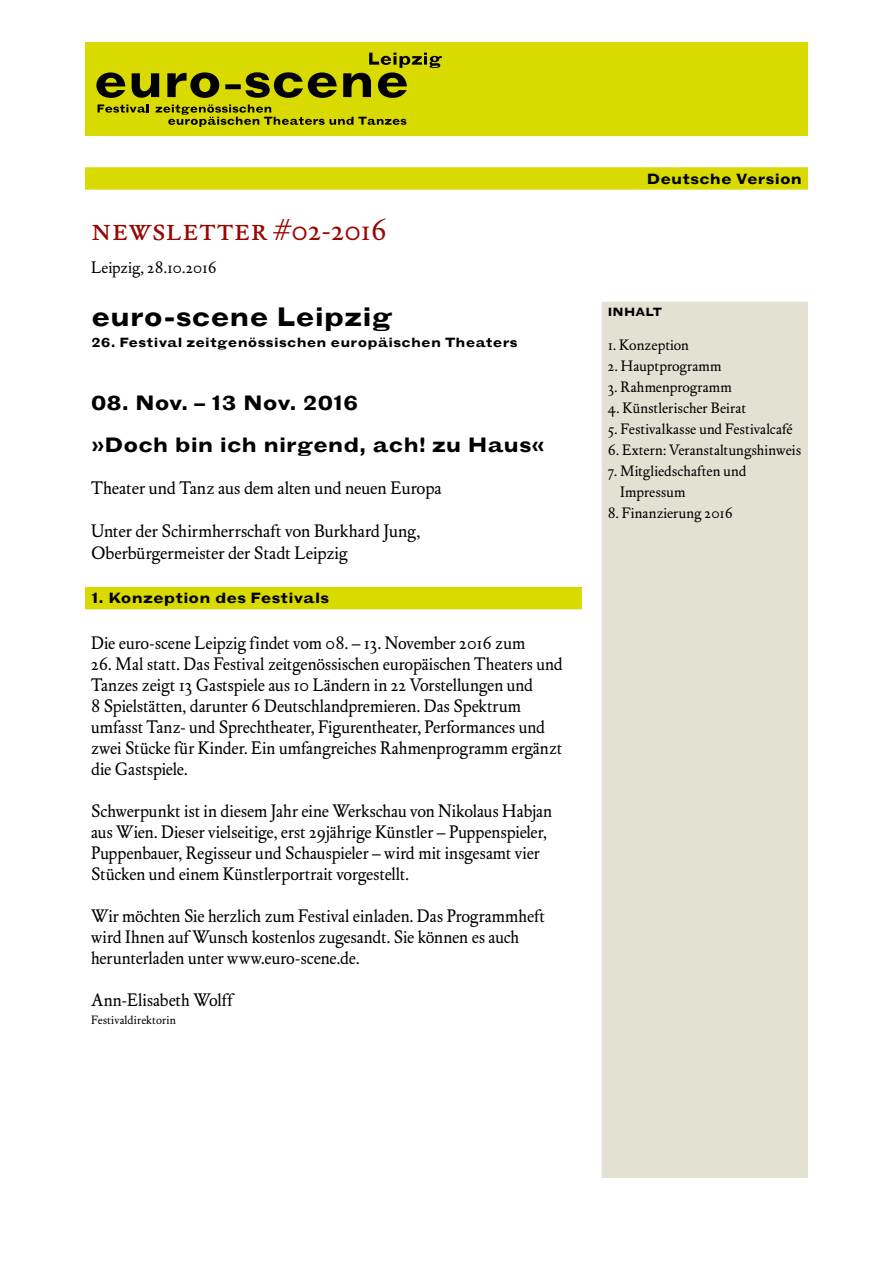
<style>
.page{position:relative;width:893px;height:1263px;background:#fff}
.page>*{position:absolute;margin:0;border:0;box-sizing:border-box;transform-origin:0 0}
.t1{font:33px "DTL Elzevir T Book 04 Regular SC Plus";letter-spacing:.025em;color:#980700}
.t2{font:27px "Hundling 04 Bold Lining";color:#000}
.t3{font:21px/42px "Hundling 04 Bold Lining";color:#000}
.t4{font:18px/21px "DTL Elzevir T Book 04 Regular NL";letter-spacing:-.005em;color:#000}
.t5{font:16.5px "DTL Elzevir T Book 04 Regular NL";color:#000}
.t6{font:15px/21px "DTL Elzevir T Book 04 Regular NL";letter-spacing:.005em;color:#000}
.t7{font:15px "Hundling 04 Bold Lining";letter-spacing:.01em;color:#000}
.t8{font:13.5px "Hundling 04 Bold Lining";letter-spacing:.015em;color:#000}
.t9{font:12px "DTL Elzevir T Book 04 Regular NL";letter-spacing:.01em;color:#000}
.t10{font:12px "Hundling 04 Bold Lining";letter-spacing:.015em;color:#000}
.s1{font-family:"DTL Elzevir T Book 04 Regular NL";font-size:30px}
</style>
<div class="page">
<div style="left:85px;top:43px;width:723px;height:93px;background:#d9da00"></div>
<svg style="left:85px;top:167px;width:723px;height:442px"></svg>
<div style="left:602px;top:302px;width:206px;height:876px;background:#e3e1d1"></div>
<svg style="left:96px;top:53px;width:346px;height:45px"></svg>
<svg style="left:98px;top:104px;width:51px;height:9px"></svg>
<svg style="left:156px;top:104px;width:250px;height:23px"></svg>
<h1 class="t1" style="left:91px;top:209px;width:297px">NEWSLETTER <span class="s1">#02-2016</span></h1>
<p class="t5" style="left:91px;top:258px;width:127px">Leipzig, 28.10.2016</p>
<h2 class="t2" style="left:91px;top:301px;width:303px">euro-scene Leipzig</h2>
<p class="t8" style="left:91px;top:335px;width:428px">26. Festival zeitgenössischen europäischen Theaters</p>
<p class="t3" style="left:91px;top:382px;width:455px">08. Nov. – 13 Nov. 2016<br>»Doch bin ich nirgend, ach! zu Haus«</p>
<p class="t4" style="left:91px;top:477px;width:352px">Theater und Tanz aus dem alten und neuen Europa</p>
<p class="t4" style="left:91px;top:520px;width:331px;line-height:21.6px">Unter der Schirmherrschaft von Burkhard Jung,<br>Oberbürgermeister der Stadt Leipzig</p>
<p class="t7" style="left:91px;top:589px;width:240px">1. Konzeption des Festivals</p>
<p class="t4" style="left:91px;top:633px;width:436px">Die euro-scene Leipzig findet vom 08. – 13. November 2016 zum</p>
<p class="t4" style="left:91px;top:654px;width:473px">26. Mal statt. Das Festival zeitgenössischen europäischen Theaters und Tanzes zeigt 13 Gastspiele aus 10 Ländern in 22 Vorstellungen und<br>8 Spielstätten, darunter 6 Deutschlandpremieren. Das Spektrum umfasst Tanz- und Sprechtheater, Figurentheater, Performances und zwei Stücke für Kinder. Ein umfangreiches Rahmenprogramm ergänzt die Gastspiele.</p>
<p class="t4" style="left:91px;top:801px;width:463px">Schwerpunkt ist in diesem Jahr eine Werkschau von Nikolaus Habjan aus Wien. Dieser vielseitige, erst 29jährige Künstler – Puppenspieler, Puppenbauer, Regisseur und Schauspieler – wird mit insgesamt vier Stücken und einem Künstlerportrait vorgestellt.</p>
<p class="t4" style="left:91px;top:906px;width:455px">Wir möchten Sie herzlich zum Festival einladen. Das Programmheft wird Ihnen auf Wunsch kostenlos zugesandt. Sie können es auch herunterladen unter www.euro-scene.de.</p>
<p class="t4" style="left:91px;top:990px;width:143px">Ann-Elisabeth Wolff</p>
<p class="t9" style="left:91px;top:1013px;width:86px">Festivaldirektorin</p>
<p class="t7" style="left:647px;top:169px;width:157px">Deutsche Version</p>
<p class="t10" style="left:608px;top:305px;width:56px">INHALT</p>
<p class="t6" style="left:608px;top:334px;width:83px">1. Konzeption</p>
<p class="t6" style="left:608px;top:355px;width:115px">2. Hauptprogramm</p>
<p class="t6" style="left:608px;top:376px;width:126px">3. Rahmenprogramm</p>
<p class="t6" style="left:608px;top:397px;width:140px">4. Künstlerischer Beirat</p>
<p class="t6" style="left:608px;top:418px;width:186px">5. Festivalkasse und Festivalcafé</p>
<p class="t6" style="left:608px;top:439px;width:195px">6. Extern: Veranstaltungshinweis</p>
<p class="t6" style="left:620px;top:460px;width:128px;text-indent:-12px">7. Mitgliedschaften und<br>Impressum</p>
<p class="t6" style="left:608px;top:502px;width:127px">8. Finanzierung 2016</p>
</div>
